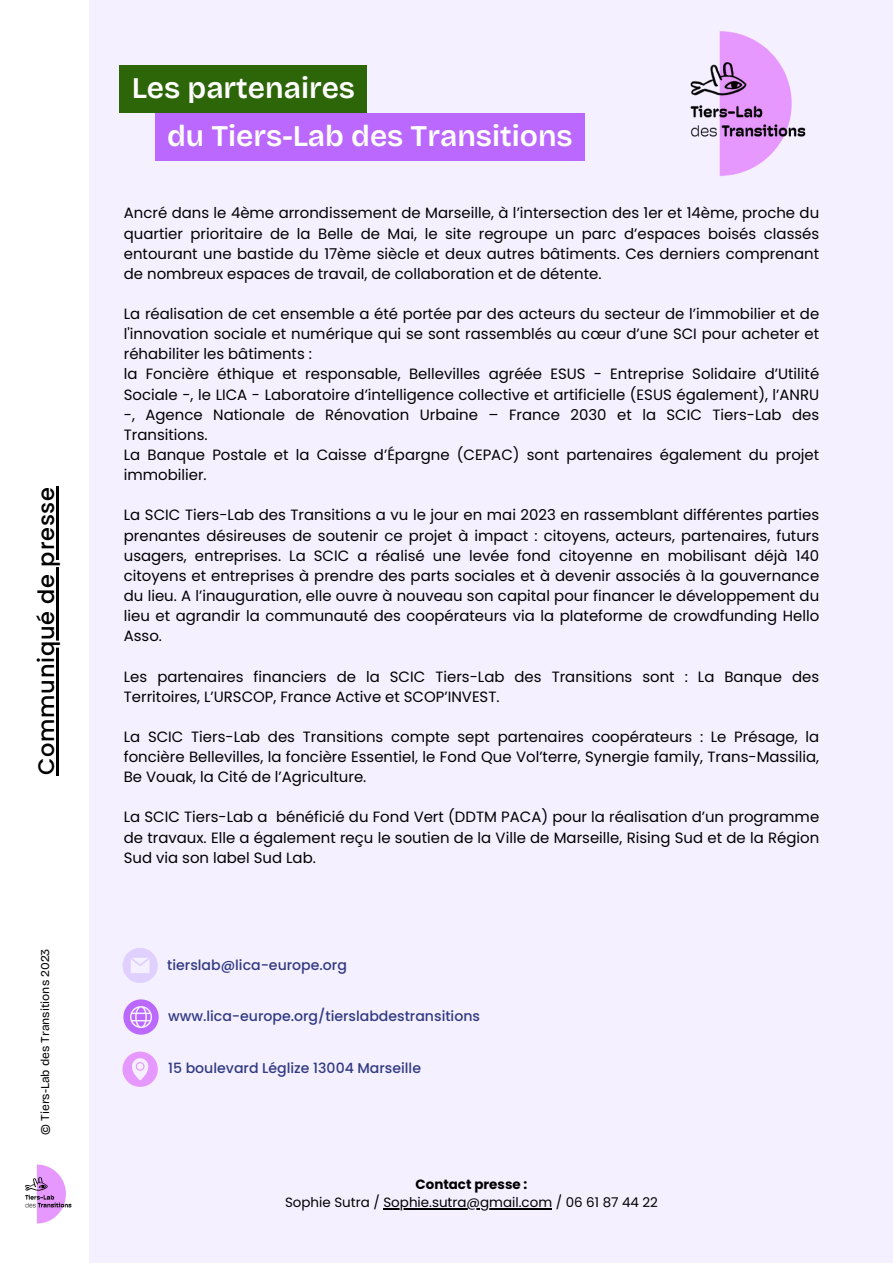
<style>
.page{position:relative;width:893px;height:1264px;background:#fff}
.page>*{position:absolute;margin:0;border:0;box-sizing:border-box;transform-origin:0 0}
.t1{font:600 30px "Bricolage Grotesque";color:#fff}
.t2{font:500 22.5px "Poppins";letter-spacing:.035em;color:#000}
.t3{font:14.85px/20.1px "Poppins";color:#000;text-align:justify}
.t4{font:500 14.1px "Poppins";color:#323b83}
.t5{font:13.35px "Poppins";color:#000}
.t6{font:700 13.35px "Poppins";color:#000}
.t7{font:12px "Bricolage Grotesque";color:#010101}
</style>
<div class="page">
<div style="left:89px;top:0;width:803px;height:1262px;background:#f5f0ff"></div>
<img style="left:690px;top:31px;width:116px;height:145px">
<div style="left:120px;top:65px;width:247px;height:48px;background:#2d6608"></div>
<div style="left:155px;top:113px;width:429px;height:48px;background:#bb68ff"></div>
<hr style="left:383px;top:1208px;width:169px;height:1px;background:#000">
<svg style="left:122px;top:1051px;width:35px;height:35px"></svg>
<svg style="left:123px;top:999px;width:35px;height:35px"></svg>
<svg style="left:122px;top:948px;width:35px;height:34px"></svg>
<img style="left:25px;top:1164px;width:47px;height:60px">
<hr style="left:56px;top:486px;width:3px;height:289px;background:#000">
<p class="t2" style="left:30px;top:775px;width:290px;rotate:-90deg">Communiqué de presse</p>
<p class="t7" style="left:38px;top:1134px;width:188px;rotate:-90deg">© Tiers-Lab des Transitions 2023</p>
<p class="t1" style="left:132px;top:70px;width:225px">Les partenaires</p>
<p class="t1" style="left:167px;top:118px;width:407px">du Tiers-Lab des Transitions</p>
<p class="t3" style="left:124px;top:203px;width:697px">Ancré dans le 4ème arrondissement de Marseille, à l’intersection des 1er et 14ème, proche du quartier prioritaire de la Belle de Mai, le site regroupe un parc d’espaces boisés classés entourant une bastide du 17ème siècle et deux autres bâtiments. Ces derniers comprenant de nombreux espaces de travail, de collaboration et de détente.</p>
<p class="t3" style="left:124px;top:304px;width:697px">La réalisation de cet ensemble a été portée par des acteurs du secteur de l’immobilier et de l'innovation sociale et numérique qui se sont rassemblés au cœur d’une SCI pour acheter et réhabiliter les bâtiments :</p>
<p class="t3" style="left:124px;top:364px;width:697px">la Foncière éthique et responsable, Bellevilles agréée ESUS - Entreprise Solidaire d’Utilité Sociale -, le LICA - Laboratoire d’intelligence collective et artificielle (ESUS également), l’ANRU -, Agence Nationale de Rénovation Urbaine – France 2030 et la SCIC Tiers-Lab des Transitions.</p>
<p class="t3" style="left:124px;top:445px;width:696px">La Banque Postale et la Caisse d’Épargne (CEPAC) sont partenaires également du projet immobilier.</p>
<p class="t3" style="left:124px;top:505px;width:697px">La SCIC Tiers-Lab des Transitions a vu le jour en mai 2023 en rassemblant différentes parties prenantes désireuses de soutenir ce projet à impact : citoyens, acteurs, partenaires, futurs usagers, entreprises. La SCIC a réalisé une levée fond citoyenne en mobilisant déjà 140 citoyens et entreprises à prendre des parts sociales et à devenir associés à la gouvernance du lieu. A l’inauguration, elle ouvre à nouveau son capital pour financer le développement du lieu et agrandir la communauté des coopérateurs via la plateforme de crowdfunding Hello Asso.</p>
<p class="t3" style="left:124px;top:666px;width:697px">Les partenaires financiers de la SCIC Tiers-Lab des Transitions sont : La Banque des<br>Territoires, L’URSCOP, France Active et SCOP’INVEST.</p>
<p class="t3" style="left:124px;top:726px;width:696px">La SCIC Tiers-Lab des Transitions compte sept partenaires coopérateurs : Le Présage, la foncière Bellevilles, la foncière Essentiel, le Fond Que Vol’terre, Synergie family, Trans-Massilia, Be Vouak, la Cité de l’Agriculture.</p>
<p class="t3" style="left:124px;top:807px;width:697px">La SCIC Tiers-Lab a bénéficié du Fond Vert (DDTM PACA) pour la réalisation d’un programme de travaux. Elle a également reçu le soutien de la Ville de Marseille, Rising Sud et de la Région Sud via son label Sud Lab.</p>
<p class="t4" style="left:167px;top:954px;width:181px">tierslab@lica-europe.org</p>
<p class="t4" style="left:168px;top:1006px;width:313px">www.lica-europe.org/tierslabdestransitions</p>
<p class="t4" style="left:168px;top:1058px;width:254px">15 boulevard Léglize 13004 Marseille</p>
<p class="t6" style="left:415px;top:1175px;width:113px">Contact presse :</p>
<p class="t5" style="left:285px;top:1193px;width:374px">Sophie Sutra / Sophie.sutra@gmail.com / 06 61 87 44 22</p>
</div>
